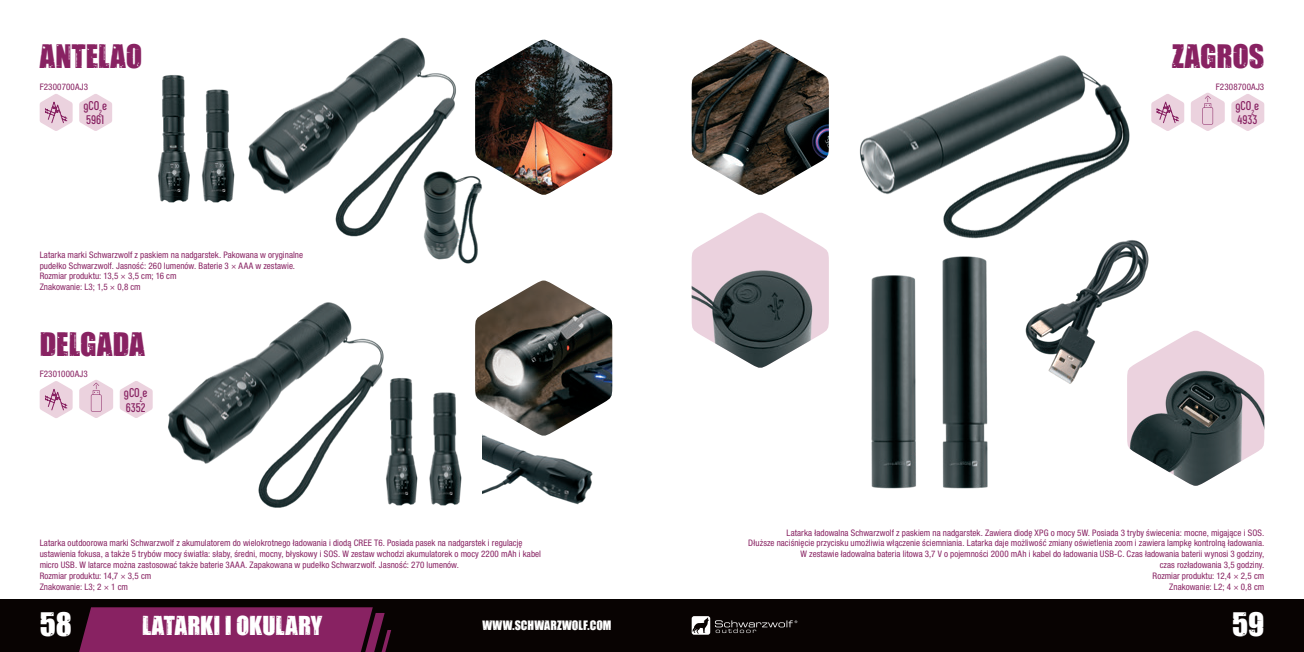
<style>
.page{position:relative;width:1304px;height:652px;background:#fff}
.page>*{position:absolute;margin:0;border:0;box-sizing:border-box;transform-origin:0 0}
.t1{font:30px "Impacted 20";letter-spacing:.005em;color:#882262}
.t2{font:30px "Impacted 20";color:#fff}
.t3{font:24.2px "Impacted 20";letter-spacing:.005em;color:#fff}
.t4{font:700 12.7px "Phenomena";color:#882262}
.t5{font:700 12.5px "Phenomena";color:#882262}
.t6{font:12px "Impacted 20";letter-spacing:.005em;color:#fff}
.t7{font:condensed 9px/10.8px "Helvetica Neue LT Pro";letter-spacing:.005em;color:#882262}
</style>
<div class="page">
<div style="left:652px;top:599px;width:652px;height:53px;background:#080302"></div>
<svg style="left:692px;top:616px;width:105px;height:19px"></svg>
<div style="left:0;top:599px;width:652px;height:53px;background:#080302"></div>
<svg style="left:79px;top:607px;width:312px;height:45px;background:#7e1f5b"></svg>
<img style="left:475px;top:40px;width:137px;height:155px">
<img style="left:248px;top:37px;width:208px;height:200px">
<img style="left:158px;top:75px;width:77px;height:128px">
<img style="left:414px;top:162px;width:71px;height:102px">
<img style="left:168px;top:302px;width:216px;height:206px">
<img style="left:376px;top:376px;width:86px;height:132px">
<img style="left:482px;top:437px;width:111px;height:68px">
<img style="left:475px;top:281px;width:137px;height:156px">
<svg style="left:735px;top:212px;width:51px;height:14px"></svg>
<img style="left:692px;top:226px;width:137px;height:142px">
<svg style="left:1171px;top:330px;width:50px;height:14px"></svg>
<img style="left:1127px;top:344px;width:137px;height:142px">
<img style="left:871px;top:270px;width:117px;height:219px">
<img style="left:1025px;top:270px;width:146px;height:129px">
<img style="left:819px;top:55px;width:330px;height:215px">
<img style="left:692px;top:40px;width:137px;height:156px">
<svg style="left:40px;top:94px;width:33px;height:37px"></svg>
<svg style="left:79px;top:94px;width:33px;height:37px"></svg>
<svg style="left:40px;top:381px;width:33px;height:37px"></svg>
<svg style="left:79px;top:380px;width:34px;height:38px"></svg>
<svg style="left:120px;top:381px;width:33px;height:37px"></svg>
<svg style="left:1151px;top:94px;width:33px;height:37px"></svg>
<svg style="left:1191px;top:93px;width:34px;height:38px"></svg>
<svg style="left:1231px;top:94px;width:33px;height:37px"></svg>
<p class="t1" style="left:40px;top:33px;width:104px">ANTELAO</p>
<p class="t7" style="left:40px;top:81px;width:50px">F2300700AJ3</p>
<p class="t5" style="left:86px;top:113px;width:20px">5961</p>
<p class="t4" style="left:83px;top:98px;width:25px">gCO<sub>2</sub>e</p>
<p class="t7" style="left:40px;top:249px;width:265px">Latarka marki Schwarzwolf z paskiem na nadgarstek. Pakowana w oryginalne pudełko Schwarzwolf. Jasność: 260 lumenów. Baterie 3 × AAA w zestawie.<br>Rozmiar produktu: 13,5 × 3,5 cm; 16 cm<br>Znakowanie: L3; 1,5 × 0,8 cm</p>
<p class="t1" style="left:40px;top:320px;width:107px">DELGADA</p>
<p class="t7" style="left:40px;top:368px;width:50px">F2301000AJ3</p>
<p class="t5" style="left:126px;top:400px;width:21px">6352</p>
<p class="t4" style="left:124px;top:385px;width:25px">gCO<sub>2</sub>e</p>
<p class="t7" style="left:40px;top:538px;width:503px">Latarka outdoorowa marki Schwarzwolf z akumulatorem do wielokrotnego ładowania i diodą CREE T6. Posiada pasek na nadgarstek i regulację ustawienia fokusa, a także 5 trybów mocy światła: słaby, średni, mocny, błyskowy i SOS. W zestaw wchodzi akumulatorek o mocy 2200 mAh i kabel micro USB. W latarce można zastosować także baterie 3AAA. Zapakowana w pudełko Schwarzwolf. Jasność: 270 lumenów.<br>Rozmiar produktu: 14,7 × 3,5 cm<br>Znakowanie: L3; 2 × 1 cm</p>
<p class="t1" style="left:1172px;top:33px;width:94px">ZAGROS</p>
<p class="t7" style="left:1216px;top:81px;width:50px">F2308700AJ3</p>
<p class="t5" style="left:1237px;top:113px;width:21px">4933</p>
<p class="t4" style="left:1235px;top:98px;width:25px">gCO<sub>2</sub>e</p>
<p class="t7" style="left:786px;top:527px;width:479px">Latarka ładowalna Schwarzwolf z paskiem na nadgarstek. Zawiera diodę XPG o mocy 5W. Posiada 3 tryby świecenia: mocne, migające i SOS.</p>
<p class="t7" style="left:748px;top:538px;width:518px;text-align:right">Dłuższe naciśnięcie przycisku umożliwia włączenie ściemniania. Latarka daje możliwość zmiany oświetlenia zoom i zawiera lampkę kontrolną ładowania.<br>W zestawie ładowalna bateria litowa 3,7 V o pojemności 2000 mAh i kabel do ładowania USB-C. Czas ładowania baterii wynosi 3 godziny,<br>czas rozładowania 3,5 godziny.<br>Rozmiar produktu: 12,4 × 2,5 cm<br>Znakowanie: L2; 4 × 0,8 cm</p>
<h1 class="t2" style="left:40px;top:601px;width:34px">58</h1>
<h2 class="t3" style="left:142px;top:607px;width:182px">LATARKI I OKULARY</h2>
<h3 class="t6" style="left:482px;top:616px;width:131px">WWW.SCHWARZWOLF.COM</h3>
<h1 class="t2" style="left:1232px;top:601px;width:34px">59</h1>
</div>
